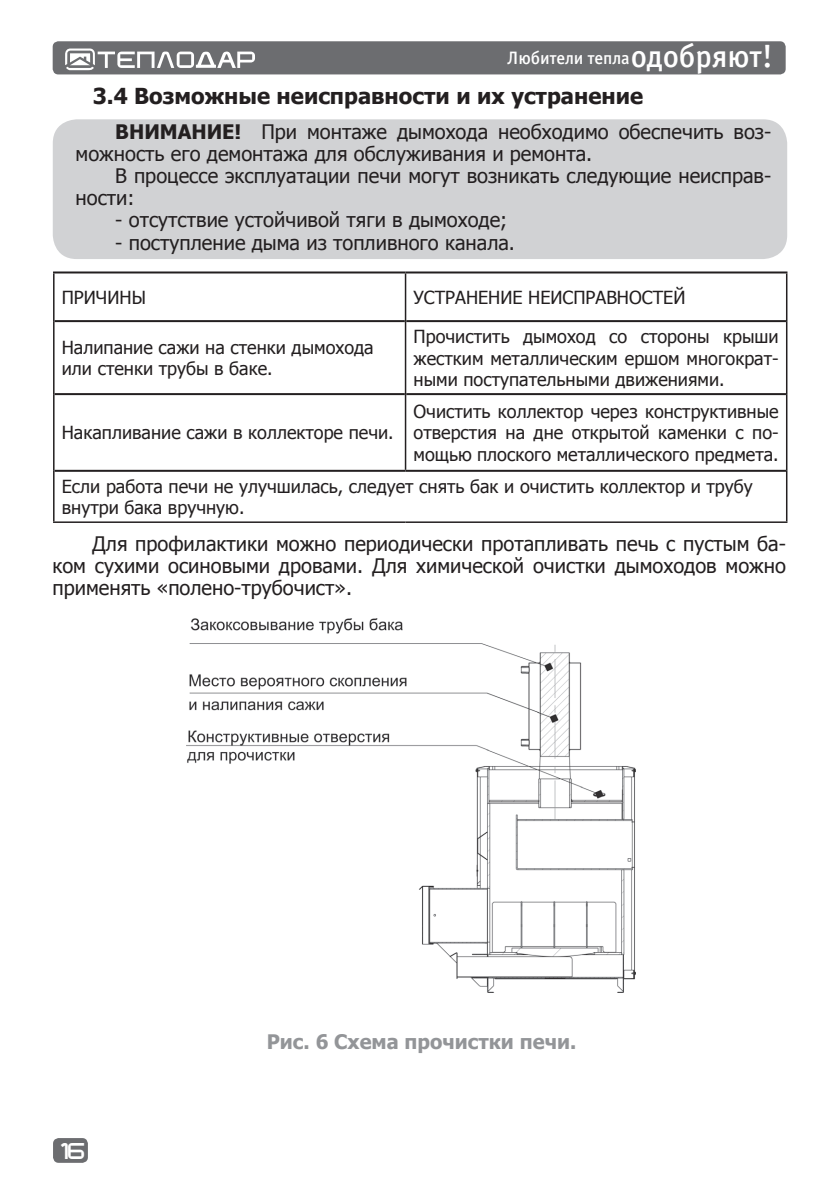
<style>
.page{position:relative;width:840px;height:1191px;background:#fff}
.page>*{position:absolute;margin:0;border:0;box-sizing:border-box;transform-origin:0 0}
.t1{font:700 22px "Tahoma";color:#231f20}
.t2{font:20px/22px "Tahoma";color:#231f20}
.t3{font:700 20px "Tahoma";color:#939598}
.t4{font:18px/21.6px "Tahoma";color:#231f20}
.t5{font:18px "Officina Sans Medium C";letter-spacing:-.005em;color:#fff}
.t6{font:16px "teplodar";color:#fff}
.s1{font-size:32px}
.s2{font-weight:700}
</style>
<div class="page">
<div style="left:53px;top:1138px;width:35px;height:24px;background:#6c6d70;border-radius:6px"></div>
<div style="left:53px;top:41px;width:732px;height:33px;background:#6c6d70;border-radius:6px"></div>
<svg style="left:65px;top:48px;width:190px;height:22px"></svg>
<div style="left:53px;top:119px;width:733px;height:140px;background:#d1d2d4;border-radius:24px"></div>
<svg style="left:54px;top:273px;width:731px;height:248px"></svg>
<hr style="left:54px;top:320px;width:350px;height:2px;background:#231f20">
<hr style="left:406px;top:320px;width:379px;height:2px;background:#231f20">
<hr style="left:54px;top:393px;width:350px;height:2px;background:#231f20">
<hr style="left:406px;top:393px;width:379px;height:2px;background:#231f20">
<hr style="left:54px;top:470px;width:351px;height:2px;background:#231f20">
<hr style="left:405px;top:470px;width:380px;height:2px;background:#231f20">
<hr style="left:53px;top:521px;width:352px;height:2px;background:#231f20">
<hr style="left:405px;top:521px;width:382px;height:2px;background:#231f20">
<hr style="left:53px;top:271px;width:352px;height:2px;background:#231f20">
<hr style="left:405px;top:271px;width:382px;height:2px;background:#231f20">
<hr style="left:53px;top:273px;width:1px;height:48px;background:#231f20">
<hr style="left:53px;top:321px;width:1px;height:73px;background:#231f20">
<hr style="left:53px;top:394px;width:1px;height:77px;background:#231f20">
<hr style="left:53px;top:471px;width:1px;height:50px;background:#231f20">
<hr style="left:404px;top:273px;width:2px;height:48px;background:#231f20">
<hr style="left:785px;top:273px;width:2px;height:48px;background:#231f20">
<hr style="left:404px;top:321px;width:2px;height:73px;background:#231f20">
<hr style="left:785px;top:321px;width:2px;height:73px;background:#231f20">
<hr style="left:404px;top:394px;width:2px;height:76px;background:#231f20">
<hr style="left:785px;top:394px;width:2px;height:77px;background:#231f20">
<hr style="left:785px;top:471px;width:2px;height:50px;background:#231f20">
<img style="left:186px;top:619px;width:449px;height:373px">
<p class="t5" style="left:507px;top:48px;width:267px">Любители тепла<span class="s1">одобряют!</span></p>
<p class="t1" style="left:93px;top:81px;width:551px">3.4 Возможные неисправности и их устранение</p>
<p class="t2" style="left:76px;top:120px;width:697px;text-indent:40px"><span class="s2">ВНИМАНИЕ!</span> При монтаже дымохода необходимо обеспечить воз&shy;можность его демонтажа для обслуживания и ремонта.</p>
<p class="t2" style="left:76px;top:164px;width:697px;text-indent:40px">В процессе эксплуатации печи могут возникать следующие неисправ&shy;ности:</p>
<p class="t2" style="left:115px;top:208px;width:393px">- отсутствие устойчивой тяги в дымоходе;</p>
<p class="t2" style="left:115px;top:230px;width:401px">- поступление дыма из топливного канала.</p>
<p class="t4" style="left:62px;top:285px;width:85px">ПРИЧИНЫ</p>
<p class="t4" style="left:413px;top:285px;width:273px">УСТРАНЕНИЕ НЕИСПРАВНОСТЕЙ</p>
<p class="t4" style="left:62px;top:335px;width:313px">Налипание сажи на стенки дымохода или стенки трубы в баке.</p>
<p class="t4" style="left:413px;top:325px;width:366px;text-align:justify">Прочистить дымоход со стороны крыши жестким металлическим ершом многократ&shy;ными поступательными движениями.</p>
<p class="t4" style="left:62px;top:421px;width:333px">Накапливание сажи в коллекторе печи.</p>
<p class="t4" style="left:413px;top:399px;width:366px;text-align:justify">Очистить коллектор через конструктивные отверстия на дне открытой каменки с по&shy;мощью плоского металлического предмета.</p>
<p class="t4" style="left:62px;top:474px;width:692px">Если работа печи не улучшилась, следует снять бак и очистить коллектор и трубу внутри бака вручную.</p>
<p class="t2" style="left:52px;top:532px;width:734px;text-align:justify;text-indent:40px">Для профилактики можно периодически протапливать печь с пустым ба&shy;ком сухими осиновыми дровами. Для химической очистки дымоходов можно применять «полено-трубочист».</p>
<p class="t6" style="left:57px;top:1144px;width:29px">16</p>
<p class="t3" style="left:266px;top:1028px;width:311px">Рис. 6 Схема прочистки печи.</p>
</div>
